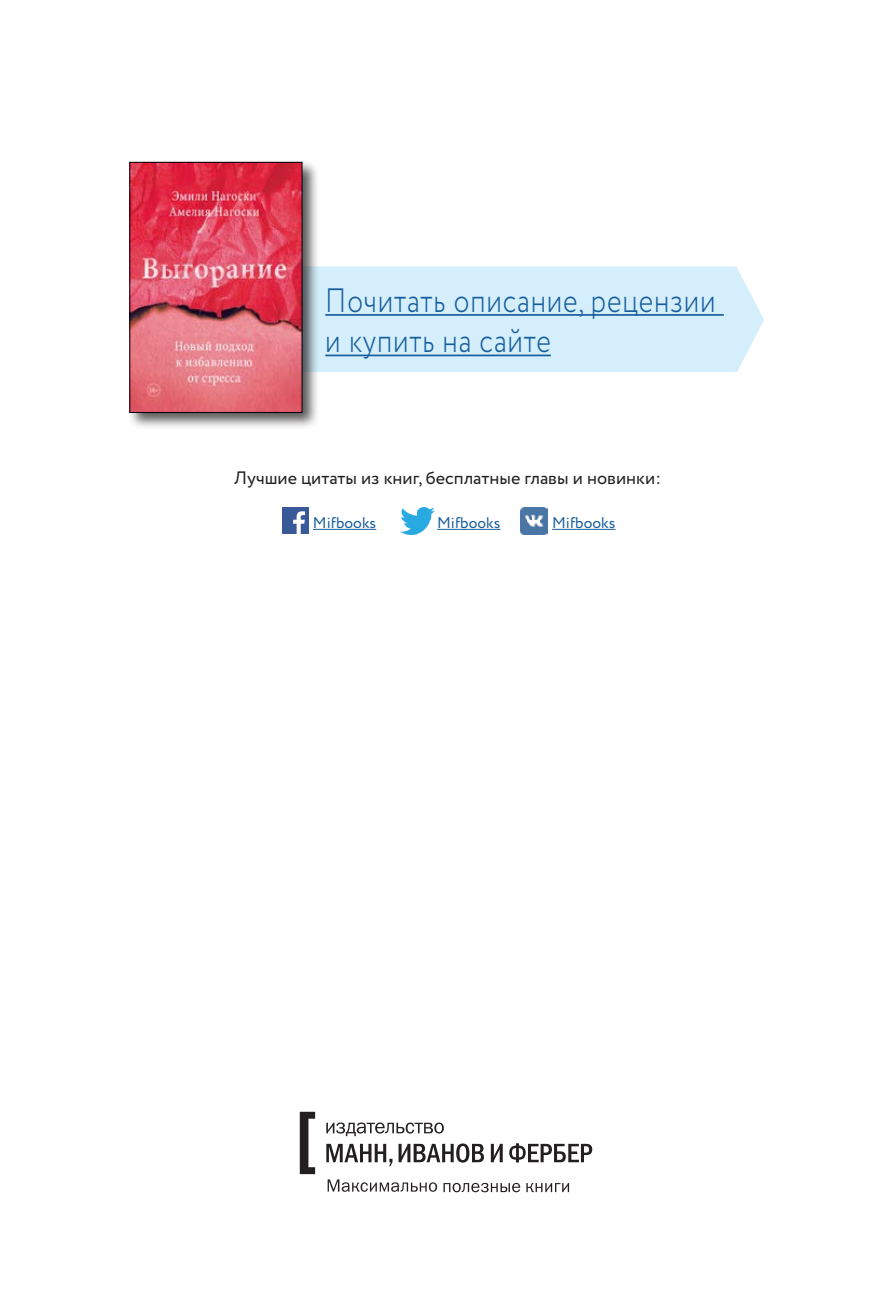
<style>
.page{position:relative;width:893px;height:1314px;background:#fff}
.page>*{position:absolute;margin:0;border:0;box-sizing:border-box;transform-origin:0 0}
.t1{font:300 33.75px "Circe";letter-spacing:.03em;color:#175d9e;scale:.82 1}
.t2{font:18px "Circe";color:#231f20}
.t3{font:15.53px "Circe";color:#175d9e}
</style>
<div class="page">
<div style="left:320px;top:266px;width:444px;height:106px;background:#d4effb"></div>
<hr style="left:325px;top:314px;width:399px;height:2px;background:#175d9e">
<hr style="left:325px;top:355px;width:226px;height:1px;background:#175d9e">
<div style="left:127px;top:160px;width:193px;height:270px;background:#231f20;opacity:.75"></div>
<img style="left:132px;top:164px;width:168px;height:247px">
<div style="left:130px;top:162px;width:172px;height:251px;border:1px solid #00000c"></div>
<svg style="left:300px;top:1112px;width:292px;height:80px"></svg>
<div style="left:282px;top:507px;width:27px;height:27px;background:#3a5999"></div>
<svg style="left:293px;top:511px;width:12px;height:23px"></svg>
<img style="left:401px;top:507px;width:33px;height:27px">
<svg style="left:520px;top:507px;width:27px;height:27px"></svg>
<hr style="left:313px;top:529px;width:63px;height:1px;background:#175d9e">
<hr style="left:437px;top:529px;width:63px;height:1px;background:#175d9e">
<hr style="left:552px;top:529px;width:63px;height:1px;background:#175d9e">
<p class="t1" style="left:325px;top:278px;width:477px">Почитать описание, рецензии</p>
<p class="t1" style="left:325px;top:318px;width:277px">и купить на сайте</p>
<p class="t2" style="left:234px;top:466px;width:429px">Лучшие цитаты из книг, бесплатные главы и новинки:</p>
<p class="t3" style="left:313px;top:512px;width:65px">Mifbooks</p>
<p class="t3" style="left:437px;top:512px;width:65px">Mifbooks</p>
<p class="t3" style="left:552px;top:512px;width:65px">Mifbooks</p>
</div>
